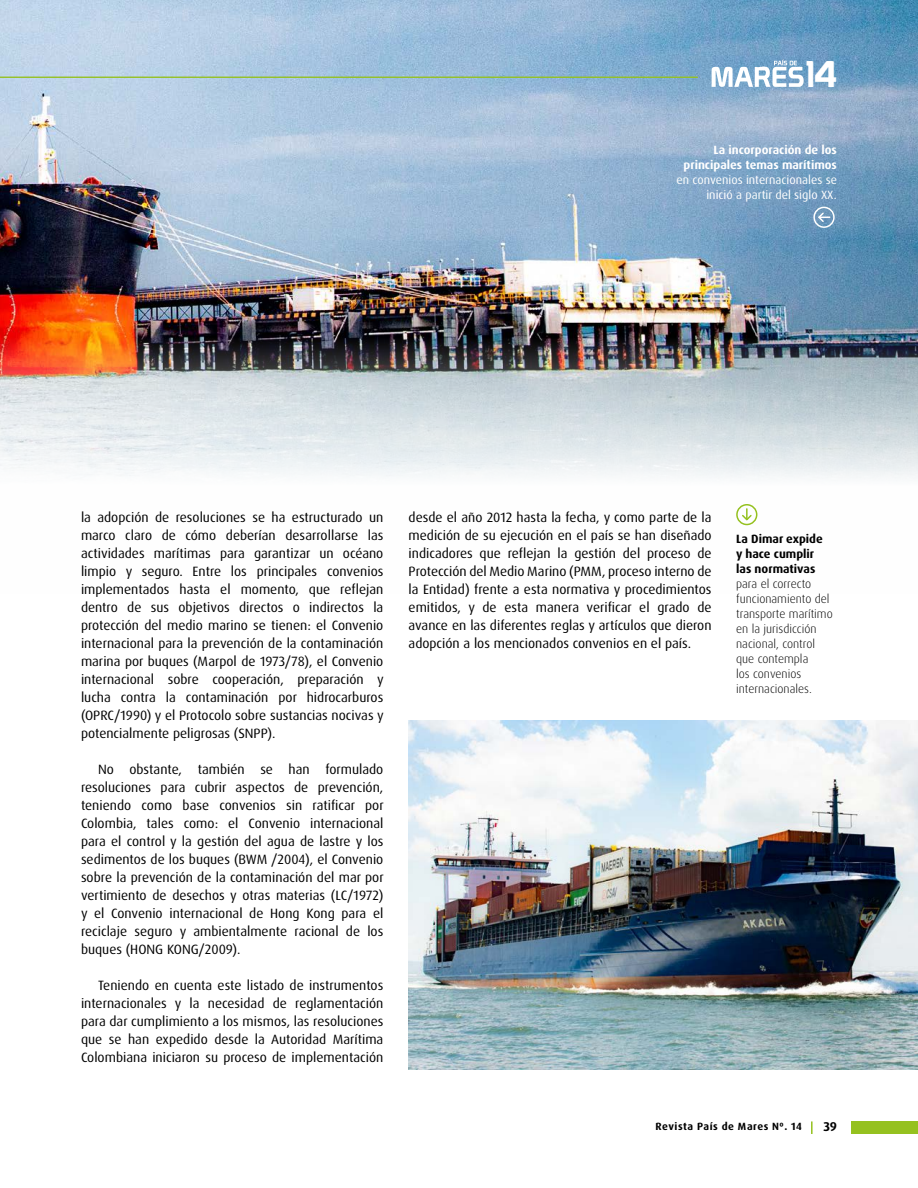
<style>
.page{position:relative;width:918px;height:1188px;background:#fff}
.page>*{position:absolute;margin:0;border:0;box-sizing:border-box;transform-origin:0 0}
.t1{font:36.3px "Prototype";color:#fff}
.t2{font:13.5px/18px "Dax Pro";color:#000;text-align:justify}
.t3{font:700 12.75px "Dax Pro";color:#000}
.t4{font:300 12px/15px "Dax Pro";color:#000}
.t5{font:12px/15px "Dax Pro";color:#fff;text-align:right}
.t6{font:700 12px/15px "Dax Pro";color:#fff;text-align:right}
.t7{font:700 12px/15px "Dax Pro";color:#000}
.t8{font:700 10.5px "Dax Pro";letter-spacing:.05em;color:#000}
</style>
<div class="page">
<img style="left:0;top:0;width:918px;height:526px">
<div style="left:852px;top:1121px;width:66px;height:13px;background:#95c11f"></div>
<div style="left:736px;top:504px;width:21px;height:21px;border:2px solid #95c11f;border-radius:50%"></div>
<svg style="left:741px;top:509px;width:12px;height:13px"></svg>
<div style="left:813px;top:207px;width:22px;height:21px;border:2px solid #fff;border-radius:50%"></div>
<svg style="left:817px;top:211px;width:13px;height:12px"></svg>
<img style="left:409px;top:720px;width:509px;height:349px">
<svg style="left:712px;top:60px;width:92px;height:27px"></svg>
<svg style="left:811px;top:1121px;width:2px;height:13px"></svg>
<hr style="left:0;top:77px;width:698px;height:1px;background:#95c11f">
<h1 class="t1" style="left:806px;top:52px;width:33px">14</h1>
<p class="t6" style="left:684px;top:142px;width:155px">La incorporación de los principales temas marítimos</p>
<p class="t5" style="left:677px;top:172px;width:162px">en convenios internacionales se inició a partir del siglo XX.</p>
<p class="t2" style="left:81px;top:508px;width:304px">la adopción de resoluciones se ha estructurado un marco claro de cómo deberían desarrollarse las actividades marítimas para garantizar un océano limpio y seguro. Entre los principales convenios implementados hasta el momento, que reflejan dentro de sus objetivos directos o indirectos la protección del medio marino se tienen: el Convenio internacional para la prevención de la contaminación marina por buques (Marpol de 1973/78), el Convenio internacional sobre cooperación, preparación y lucha contra la contaminación por hidrocarburos (OPRC/1990) y el Protocolo sobre sustancias nocivas y potencialmente peligrosas (SNPP).</p>
<p class="t2" style="left:81px;top:760px;width:304px;text-indent:17px">No obstante, también se han formulado resoluciones para cubrir aspectos de prevención, teniendo como base convenios sin ratificar por Colombia, tales como: el Convenio internacional para el control y la gestión del agua de lastre y los sedimentos de los buques (BWM /2004), el Convenio sobre la prevención de la contaminación del mar por vertimiento de desechos y otras materias (LC/1972) y el Convenio internacional de Hong Kong para el reciclaje seguro y ambientalmente racional de los buques (HONG KONG/2009).</p>
<p class="t2" style="left:81px;top:976px;width:304px;text-indent:17px">Teniendo en cuenta este listado de instrumentos internacionales y la necesidad de reglamentación para dar cumplimiento a los mismos, las resoluciones que se han expedido desde la Autoridad Marítima Colombiana iniciaron su proceso de implementación</p>
<p class="t2" style="left:409px;top:508px;width:305px">desde el año 2012 hasta la fecha, y como parte de la medición de su ejecución en el país se han diseñado indicadores que reflejan la gestión del proceso de Protección del Medio Marino (PMM, proceso interno de la Entidad) frente a esta normativa y procedimientos emitidos, y de esta manera verificar el grado de avance en las diferentes reglas y artículos que dieron adopción a los mencionados convenios en el país.</p>
<p class="t7" style="left:736px;top:531px;width:88px">La Dimar expide y hace cumplir las normativas</p>
<p class="t4" style="left:736px;top:576px;width:98px">para el correcto funcionamiento del transporte marítimo en la jurisdicción nacional, control que contempla<br>los convenios internacionales.</p>
<p class="t8" style="left:656px;top:1120px;width:148px">Revista País de Mares Nº. 14</p>
<p class="t3" style="left:823px;top:1118px;width:15px">39</p>
</div>
